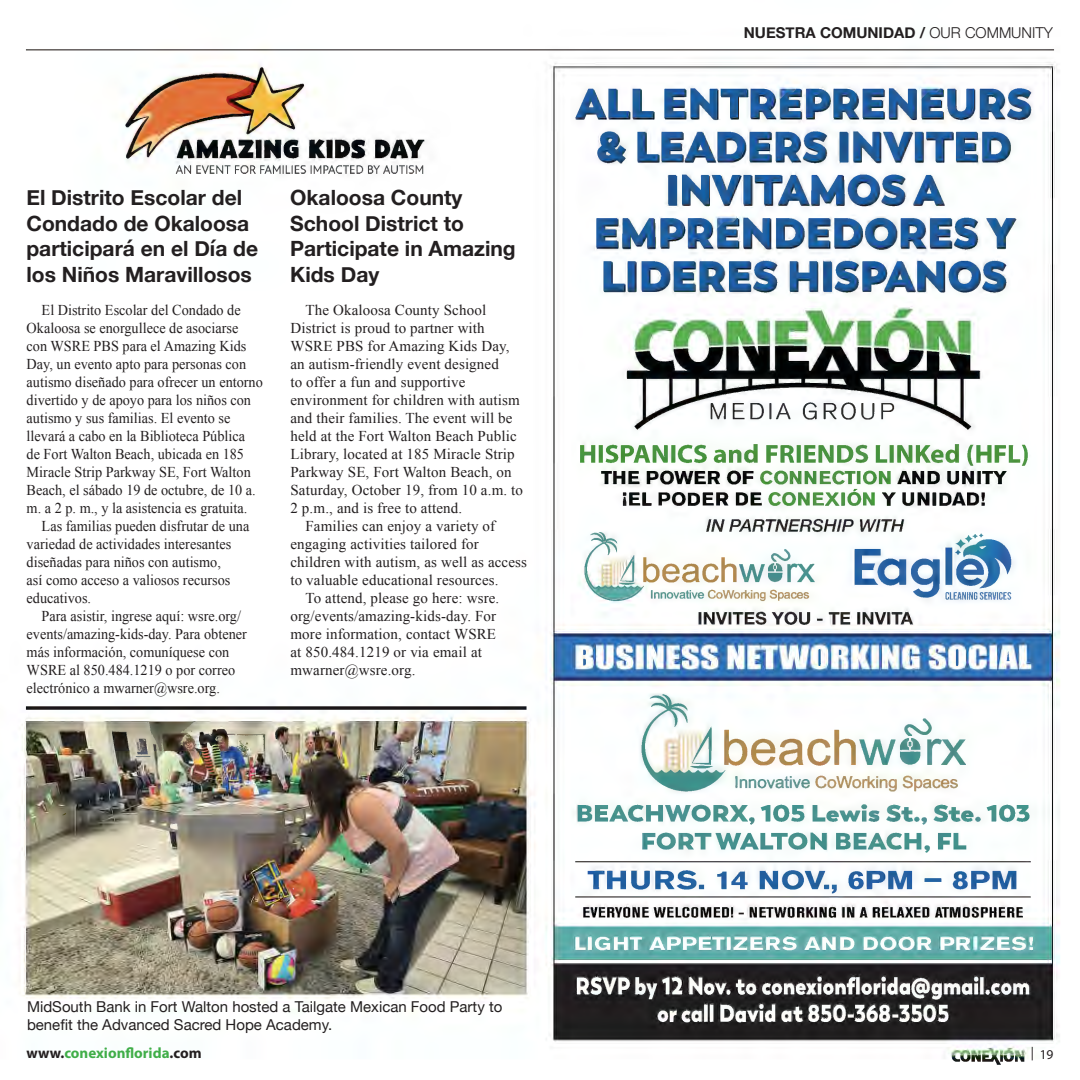
<style>
.page{position:relative;width:1080px;height:1080px;background:#fff}
.page>*{position:absolute;margin:0;border:0;box-sizing:border-box;transform-origin:0 0}
.t1{font:700 21px/25.5px "Helvetica Neue";color:#231f20}
.t2{font:15px/18px "Times New Roman";color:#231f20;scale:.95 1}
.t3{font:15px/18px "Times New Roman";color:#231f20}
.t4{font:15px/18px "Helvetica Neue";color:#231f20}
.t5{font:700 15px "Helvetica Neue";color:#231f20}
.t6{font:700 15px "Myriad Pro";color:#40ae49}
.t7{font:13.5px "Myriad Pro";color:#231f20}
.s1{font-weight:300}
.s2{color:#231f20}
</style>
<div class="page">
<img style="left:21px;top:49px;width:1039px;height:1016px">
<p class="t1" style="left:26px;top:186px;width:233px">El Distrito Escolar del<br>Condado de Okaloosa participará en el Día de los Niños Maravillosos</p>
<p class="t2" style="left:27px;top:301px;width:250px;text-indent:15px">El Distrito Escolar del Condado de Okaloosa se enorgullece de asociarse<br>con WSRE PBS para el Amazing Kids Day, un evento apto para personas con autismo diseñado para ofrecer un entorno divertido y de apoyo para los niños con autismo y sus familias. El evento se llevará a cabo en la Biblioteca Pública<br>de Fort Walton Beach, ubicada en 185<br>Miracle Strip Parkway SE, Fort Walton Beach, el sábado 19 de octubre, de 10 a. m. a 2 p. m., y la asistencia es gratuita.</p>
<p class="t2" style="left:27px;top:517px;width:236px;text-indent:15px">Las familias pueden disfrutar de una variedad de actividades interesantes diseñadas para niños con autismo,<br>así como acceso a valiosos recursos educativos.</p>
<p class="t2" style="left:27px;top:607px;width:233px;text-indent:15px">Para asistir, ingrese aquí: wsre.org/ events/amazing-kids-day. Para obtener más información, comuníquese con WSRE al 850.484.1219 o por correo electrónico a mwarner@wsre.org.</p>
<p class="t1" style="left:290px;top:186px;width:227px">Okaloosa County<br>School District to<br>Participate in Amazing<br>Kids Day</p>
<p class="t3" style="left:290px;top:301px;width:234px;text-indent:15px">The Okaloosa County School District is proud to partner with WSRE PBS for Amazing Kids Day, an autism-friendly event designed<br>to offer a fun and supportive environment for children with autism and their families. The event will be held at the Fort Walton Beach Public Library, located at 185 Miracle Strip Parkway SE, Fort Walton Beach, on Saturday, October 19, from 10 a.m. to 2 p.m., and is free to attend.</p>
<p class="t3" style="left:290px;top:517px;width:238px;text-indent:15px">Families can enjoy a variety of engaging activities tailored for children with autism, as well as access to valuable educational resources.</p>
<p class="t3" style="left:290px;top:589px;width:210px;text-indent:15px">To attend, please go here: wsre. org/events/amazing-kids-day. For more information, contact WSRE at 850.484.1219 or via email at mwarner@wsre.org.</p>
<p class="t4" style="left:27px;top:998px;width:477px">MidSouth Bank in Fort Walton hosted a Tailgate Mexican Food Party to benefit the Advanced Sacred Hope Academy.</p>
<p class="t5" style="left:744px;top:21px;width:311px">NUESTRA COMUNIDAD / <span class="s1">OUR COMMUNITY</span></p>
<p class="t6" style="left:26px;top:1043px;width:177px"><span class="s2">www.</span>conexionflorida<span class="s2">.com</span></p>
<p class="t7" style="left:1031px;top:1046px;width:24px">| 19</p>
</div>
